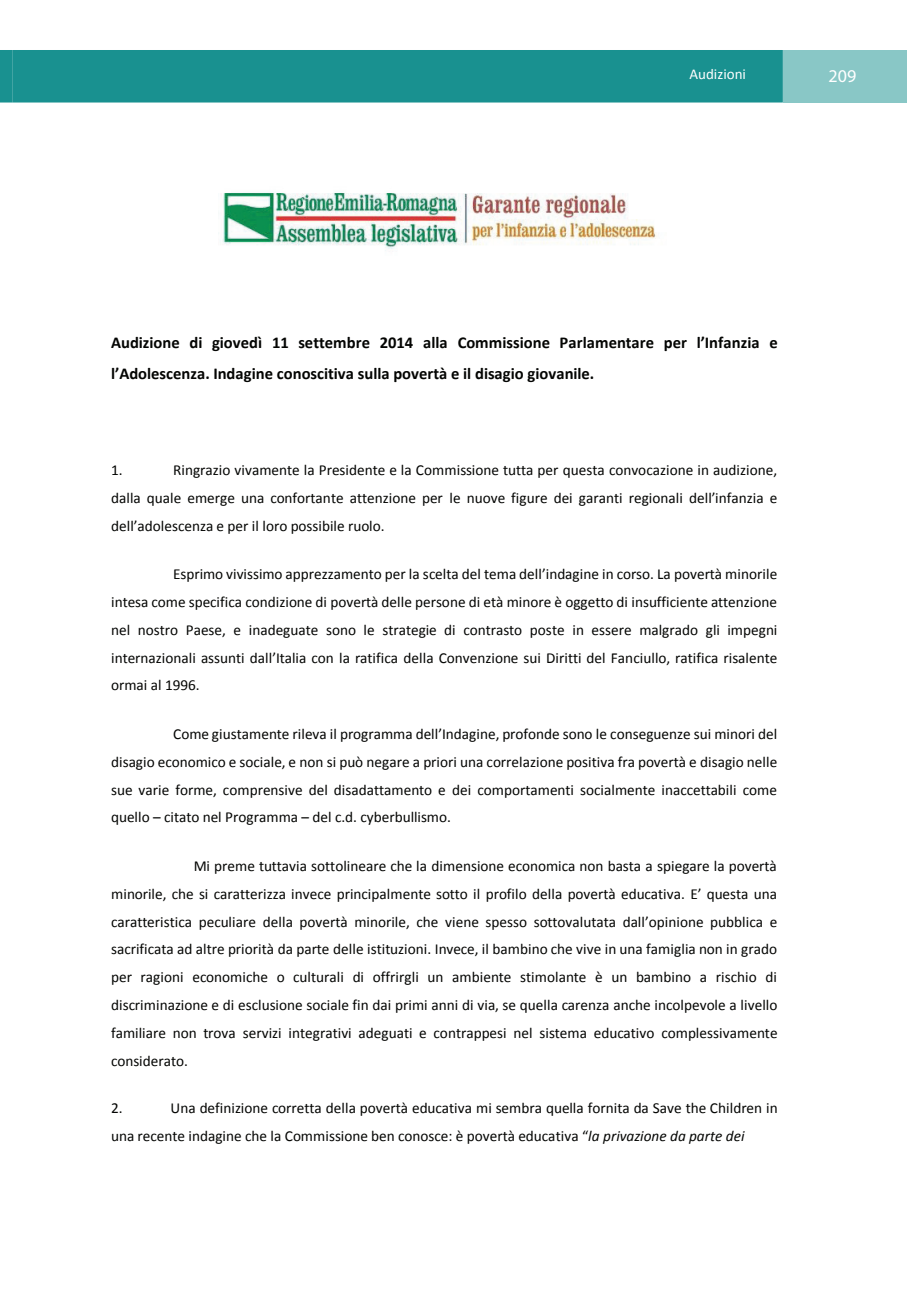
<style>
.page{position:relative;width:919px;height:1289px;background:#fff}
.page>*{position:absolute;margin:0;border:0;box-sizing:border-box;transform-origin:0 0}
.t1{font:18px "Myriad Pro";color:#fff}
.t2{font:700 16.65px/30.2px "Calibri";color:#040503}
.t3{font:15.3px/27.9px "Calibri";color:#040503;text-align:justify}
.t4{font:15px "Calibri";color:#fff}
.s1{font-style:italic}
</style>
<div class="page">
<div style="left:0;top:50px;width:13px;height:52px;background:#199190"></div>
<div style="left:782px;top:50px;width:124px;height:52px;background:#89c7c6"></div>
<div style="left:13px;top:50px;width:769px;height:52px;background:#199190"></div>
<img style="left:218px;top:192px;width:439px;height:59px">
<p class="t4" style="left:689px;top:65px;width:58px">Audizioni</p>
<p class="t1" style="left:828px;top:64px;width:29px">209</p>
<p class="t2" style="left:111px;top:328px;width:668px">Audizione di giovedì 11 settembre 2014 alla Commissione Parlamentare per l’Infanzia e l’Adolescenza. Indagine conoscitiva sulla povertà e il disagio giovanile.</p>
<p class="t3" style="left:111px;top:456px;width:667px;text-indent:62px">Ringrazio vivamente la Presidente e la Commissione tutta per questa convocazione in audizione, dalla quale emerge una confortante attenzione per le nuove figure dei garanti regionali dell’infanzia e dell’adolescenza e per il loro possibile ruolo.</p>
<p class="t3" style="left:111px;top:560px;width:667px;text-indent:62px">Esprimo vivissimo apprezzamento per la scelta del tema dell’indagine in corso. La povertà minorile intesa come specifica condizione di povertà delle persone di età minore è oggetto di insufficiente attenzione nel nostro Paese, e inadeguate sono le strategie di contrasto poste in essere malgrado gli impegni internazionali assunti dall’Italia con la ratifica della Convenzione sui Diritti del Fanciullo, ratifica risalente ormai al 1996.</p>
<p class="t3" style="left:111px;top:719px;width:667px;text-indent:62px">Come giustamente rileva il programma dell’Indagine, profonde sono le conseguenze sui minori del disagio economico e sociale, e non si può negare a priori una correlazione positiva fra povertà e disagio nelle sue varie forme, comprensive del disadattamento e dei comportamenti socialmente inaccettabili come quello – citato nel Programma – del c.d. cyberbullismo.</p>
<p class="t3" style="left:111px;top:851px;width:668px;text-indent:83px">Mi preme tuttavia sottolineare che la dimensione economica non basta a spiegare la povertà minorile, che si caratterizza invece principalmente sotto il profilo della povertà educativa. E’ questa una caratteristica peculiare della povertà minorile, che viene spesso sottovalutata dall’opinione pubblica e sacrificata ad altre priorità da parte delle istituzioni. Invece, il bambino che vive in una famiglia non in grado per ragioni economiche o culturali di offrirgli un ambiente stimolante è un bambino a rischio di discriminazione e di esclusione sociale fin dai primi anni di via, se quella carenza anche incolpevole a livello familiare non trova servizi integrativi adeguati e contrappesi nel sistema educativo complessivamente considerato.</p>
<p class="t3" style="left:111px;top:1094px;width:13px">2.</p>
<p class="t3" style="left:111px;top:456px;width:13px">1.</p>
<p class="t3" style="left:111px;top:1094px;width:668px;line-height:27.5px;text-indent:59px">Una definizione corretta della povertà educativa mi sembra quella fornita da Save the Children in una recente indagine che la Commissione ben conosce: è povertà educativa “<span class="s1">la privazione da parte dei</span></p>
</div>
